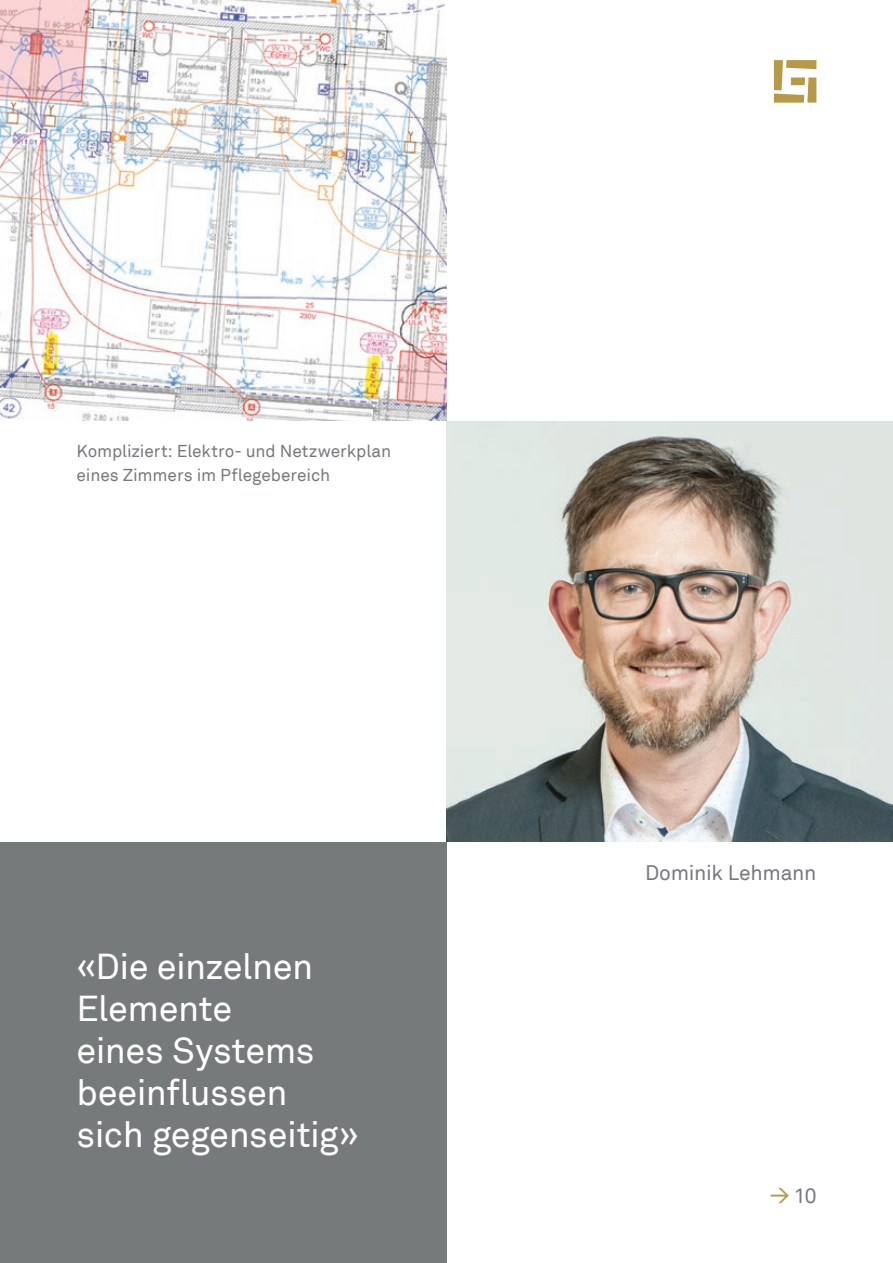
<style>
.page{position:relative;width:893px;height:1263px;background:#fff}
.page>*{position:absolute;margin:0;border:0;box-sizing:border-box;transform-origin:0 0}
.t1{font:36px/42px "Akkurat";letter-spacing:-.015em;color:#fff}
.t2{font:21px "Akkurat";letter-spacing:-.015em;color:#777a7b}
.t3{font:17.25px/24px "Akkurat";letter-spacing:-.005em;color:#777a7b}
.s1{font-family:"DIN";font-weight:500;font-size:19.5px;color:#b7994c}
</style>
<div class="page">
<div style="left:0;top:842px;width:446px;height:421px;background:#777a7b"></div>
<img style="left:446px;top:421px;width:447px;height:421px">
<img style="left:0;top:0;width:446px;height:421px">
<svg style="left:774px;top:60px;width:42px;height:43px"></svg>
<p class="t3" style="left:77px;top:440px;width:316px">Kompliziert: Elektro- und Netzwerkplan eines Zimmers im Pflegebereich</p>
<h1 class="t1" style="left:77px;top:946px;width:284px">«Die einzelnen<br>Elemente<br>eines Systems beeinflussen sich gegenseitig»</h1>
<p class="t2" style="left:645px;top:860px;width:173px">Dominik Lehmann</p>
<p class="t2" style="left:770px;top:1183px;width:48px"><span class="s1">&gt;</span> 10</p>
</div>
